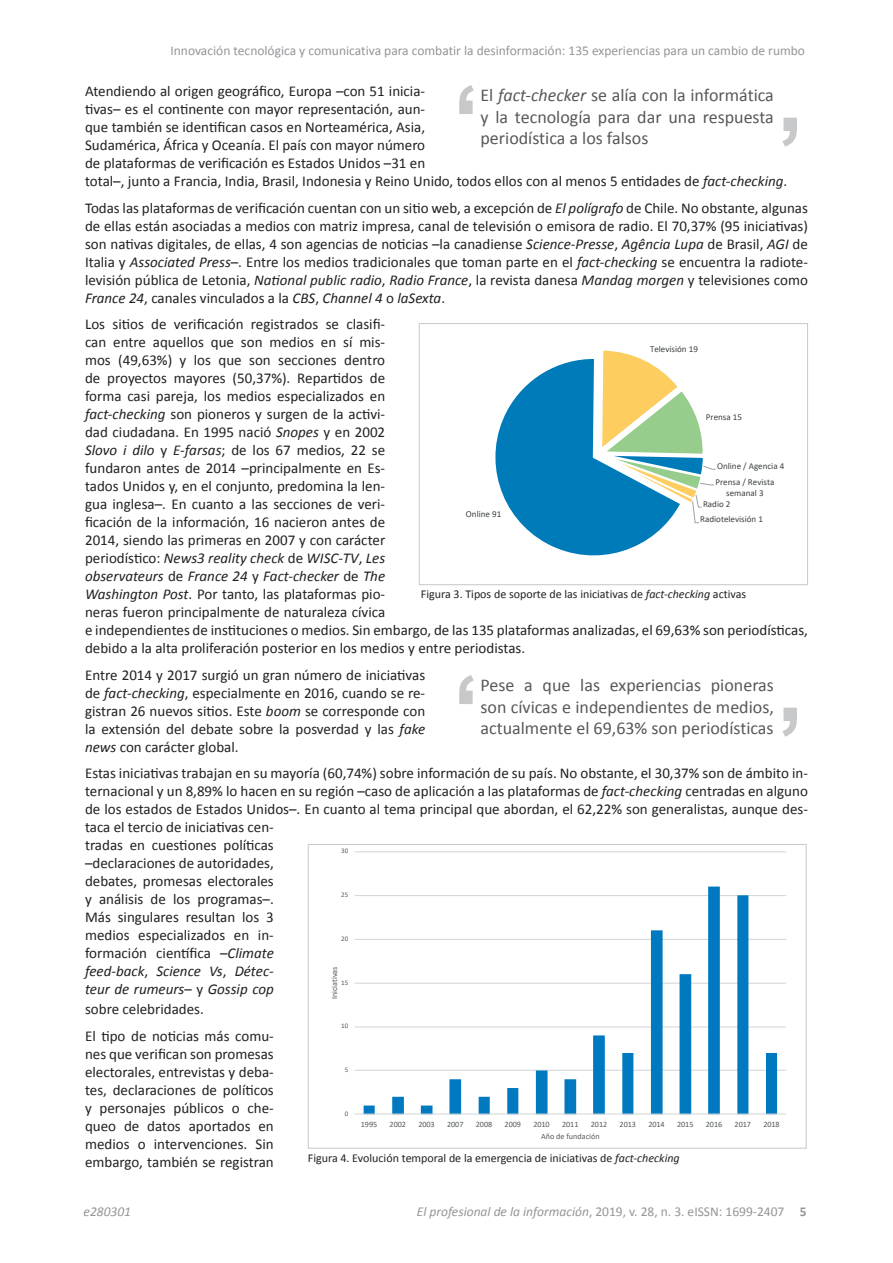
<style>
.page{position:relative;width:893px;height:1263px;background:#fff}
.page>*{position:absolute;margin:0;border:0;box-sizing:border-box;transform-origin:0 0}
.t1{font:18px/21.6px "Calibri";color:#57585a;text-align:justify}
.t2{font:15px/18px "Calibri";color:#231f20}
.t3{font:13.5px "Calibri";color:#939598}
.t4{font:italic 13.5px "Calibri";color:#939598}
.t5{font:12px "Calibri";color:#231f20}
.t6{font:9px/15.6px "Calibri";color:#3c4143}
.t7{font:8.1px "Calibri";letter-spacing:-.005em;color:#555a5c}
.t8{font:7.05px "Calibri";letter-spacing:-.005em;color:#555a5c}
.s1{font-style:italic}
.s2{font-weight:700}
</style>
<div class="page">
<svg style="left:782px;top:118px;width:15px;height:29px"></svg>
<svg style="left:459px;top:85px;width:15px;height:29px"></svg>
<svg style="left:495px;top:350px;width:221px;height:206px"></svg>
<div style="left:419px;top:323px;width:389px;height:262px;border:1px solid #c7c8ca"></div>
<hr style="left:355px;top:1070px;width:431px;height:1px;background:#d0d4d6">
<hr style="left:355px;top:1027px;width:431px;height:1px;background:#d0d4d6">
<hr style="left:355px;top:983px;width:431px;height:1px;background:#d0d4d6">
<hr style="left:355px;top:939px;width:431px;height:1px;background:#d0d4d6">
<hr style="left:355px;top:895px;width:431px;height:1px;background:#d0d4d6">
<hr style="left:355px;top:851px;width:431px;height:1px;background:#d0d4d6">
<svg style="left:364px;top:886px;width:413px;height:228px"></svg>
<hr style="left:355px;top:1114px;width:431px;height:1px;background:#d0d4d6">
<div style="left:308px;top:844px;width:498px;height:304px;border:1px solid #c7c8ca"></div>
<svg style="left:782px;top:708px;width:15px;height:29px"></svg>
<svg style="left:459px;top:675px;width:15px;height:29px"></svg>
<p class="t3" style="left:170px;top:42px;width:636px">Innovación tecnológica y comunicativa para combatir la desinformación: 135 experiencias para un cambio de rumbo</p>
<p class="t2" style="left:85px;top:82px;width:704px">Atendiendo al origen geográfico, Europa –con 51 inicia-<br>tivas– es el continente con mayor representación, aun-<br>que también se identifican casos en Norteamérica, Asia,<br>Sudamérica, África y Oceanía. El país con mayor número<br>de plataformas de verificación es Estados Unidos –31 en<br>total–, junto a Francia, India, Brasil, Indonesia y Reino Unido, todos ellos con al menos 5 entidades de <span class="s1">fact-checking</span>.</p>
<p class="t2" style="left:85px;top:199px;width:724px;text-align:justify">Todas las plataformas de verificación cuentan con un sitio web, a excepción de <span class="s1">El polígrafo</span> de Chile. No obstante, algunas de ellas están asociadas a medios con matriz impresa, canal de televisión o emisora de radio. El 70,37% (95 iniciativas) son nativas digitales, de ellas, 4 son agencias de noticias –la canadiense <span class="s1">Science-Presse</span>, <span class="s1">Agência Lupa</span> de Brasil, <span class="s1">AGI</span> de Italia y <span class="s1">Associated Press</span>–. Entre los medios tradicionales que toman parte en el <span class="s1">fact-checking</span> se encuentra la radiote&shy;levisión pública de Letonia, <span class="s1">National public radio</span>, <span class="s1">Radio France</span>, la revista danesa <span class="s1">Mandag morgen</span> y televisiones como <span class="s1">France 24</span>, canales vinculados a la <span class="s1">CBS</span>, <span class="s1">Channel 4</span> o <span class="s1">laSexta</span>.</p>
<p class="t2" style="left:85px;top:315px;width:724px">Los sitios de verificación registrados se clasifi-<br>can entre aquellos que son medios en sí mis-<br>mos (49,63%) y los que son secciones dentro<br>de proyectos mayores (50,37%). Repartidos de<br>forma casi pareja, los medios especializados en<br><span class="s1">fact-checking</span> son pioneros y surgen de la activi-<br>dad ciudadana. En 1995 nació <span class="s1">Snopes</span> y en 2002<br><span class="s1">Slovo i dilo</span> y <span class="s1">E-farsas</span>; de los 67 medios, 22 se<br>fundaron antes de 2014 –principalmente en Es-<br>tados Unidos y, en el conjunto, predomina la len-<br>gua inglesa–. En cuanto a las secciones de veri-<br>ficación de la información, 16 nacieron antes de<br>2014, siendo las primeras en 2007 y con carácter<br>periodístico: <span class="s1">News3 reality check</span> de <span class="s1">WISC-TV</span>, <span class="s1">Les<br>observateurs</span> de <span class="s1">France 24</span> y <span class="s1">Fact-checker</span> de <span class="s1">The<br>Washington Post</span>. Por tanto, las plataformas pio-<br>neras fueron principalmente de naturaleza cívica<br>e independientes de instituciones o medios. Sin embargo, de las 135 plataformas analizadas, el 69,63% son periodísticas, debido a la alta proliferación posterior en los medios y entre periodistas.</p>
<p class="t2" style="left:85px;top:666px;width:342px;text-align:justify">Entre 2014 y 2017 surgió un gran número de iniciativas de <span class="s1">fact-checking</span>, especialmente en 2016, cuando se re&shy;gistran 26 nuevos sitios. Este <span class="s1">boom</span> se corresponde con la extensión del debate sobre la posverdad y las <span class="s1">fake news</span> con carácter global.</p>
<p class="t2" style="left:85px;top:764px;width:724px">Estas iniciativas trabajan en su mayoría (60,74%) sobre información de su país. No obstante, el 30,37% son de ámbito in&shy;ternacional y un 8,89% lo hacen en su región –caso de aplicación a las plataformas de <span class="s1">fact-checking</span> centradas en alguno de los estados de Estados Unidos–. En cuanto al tema principal que abordan, el 62,22% son generalistas, aunque des&shy;taca el tercio de iniciativas cen-<br>tradas en cuestiones políticas<br>–declaraciones de autoridades,<br>debates, promesas electorales<br>y análisis de los programas–.<br>Más singulares resultan los 3<br>medios especializados en in-<br>formación científica –<span class="s1">Climate<br>feed-back</span>, <span class="s1">Science Vs</span>, <span class="s1">Détec-<br>teur de rumeurs</span>– y <span class="s1">Gossip cop</span></p>
<p class="t2" style="left:85px;top:996px;width:190px;line-height:26.5px">sobre celebridades.<br>El tipo de noticias más comu-</p>
<p class="t2" style="left:85px;top:1045px;width:190px;text-align:justify">nes que verifican son promesas electorales, entrevistas y deba&shy;tes, declaraciones de políticos y personajes públicos o che&shy;queo de datos aportados en medios o intervenciones. Sin embargo, también se registran</p>
<p class="t1" style="left:480px;top:84px;width:295px">El <span class="s1">fact-checker</span> se alía con la informática y la tecnología para dar una respuesta periodística a los falsos</p>
<p class="t6" style="left:650px;top:341px;width:49px">Televisión 19</p>
<p class="t6" style="left:706px;top:409px;width:38px">Prensa 15</p>
<p class="t6" style="left:715px;top:458px;width:70px">Online / Agencia 4<br>Prensa / Revista</p>
<p class="t6" style="left:703px;top:487px;width:62px;line-height:10.6px;text-indent:23px">semanal 3<br>Radio 2</p>
<p class="t6" style="left:700px;top:511px;width:64px">Radiotelevisión 1</p>
<p class="t6" style="left:466px;top:505px;width:37px">Online 91</p>
<p class="t5" style="left:421px;top:587px;width:327px">Figura 3. Tipos de soporte de las iniciativas de <span class="s1">fact-checking</span> activas</p>
<p class="t1" style="left:480px;top:674px;width:295px">Pese a que las experiencias pioneras son cívicas e independientes de medios, actualmente el 69,63% son periodísticas</p>
<p class="t8" style="left:341px;top:846px;width:9px">30</p>
<p class="t8" style="left:341px;top:890px;width:9px">25</p>
<p class="t8" style="left:341px;top:934px;width:9px">20</p>
<p class="t7" style="left:329px;top:999px;width:34px;rotate:-90deg">Iniciativas</p>
<p class="t8" style="left:341px;top:977px;width:9px">15</p>
<p class="t8" style="left:341px;top:1021px;width:9px">10</p>
<p class="t8" style="left:345px;top:1065px;width:5px">5</p>
<p class="t8" style="left:345px;top:1109px;width:5px">0</p>
<p class="t7" style="left:361px;top:1119px;width:18px">1995</p>
<p class="t7" style="left:390px;top:1119px;width:18px">2002</p>
<p class="t7" style="left:418px;top:1119px;width:18px">2003</p>
<p class="t7" style="left:447px;top:1119px;width:18px">2007</p>
<p class="t7" style="left:476px;top:1119px;width:18px">2008</p>
<p class="t7" style="left:505px;top:1119px;width:18px">2009</p>
<p class="t7" style="left:533px;top:1119px;width:18px">2010</p>
<p class="t7" style="left:562px;top:1119px;width:18px">2011</p>
<p class="t7" style="left:591px;top:1119px;width:18px">2012</p>
<p class="t7" style="left:620px;top:1119px;width:18px">2013</p>
<p class="t7" style="left:648px;top:1119px;width:18px">2014</p>
<p class="t7" style="left:677px;top:1119px;width:18px">2015</p>
<p class="t7" style="left:706px;top:1119px;width:18px">2016</p>
<p class="t7" style="left:735px;top:1119px;width:18px">2017</p>
<p class="t7" style="left:763px;top:1119px;width:18px">2018</p>
<p class="t7" style="left:541px;top:1130px;width:60px">Año de fundación</p>
<p class="t5" style="left:308px;top:1150px;width:373px">Figura 4. Evolución temporal de la emergencia de iniciativas de <span class="s1">fact-checking</span></p>
<p class="t4" style="left:84px;top:1202px;width:49px">e280301</p>
<p class="t3" style="left:417px;top:1203px;width:391px"><span class="s1">El profesional de la información</span>, 2019, v. 28, n. 3. eISSN: 1699-2407 <span class="s2">5</span></p>
</div>
